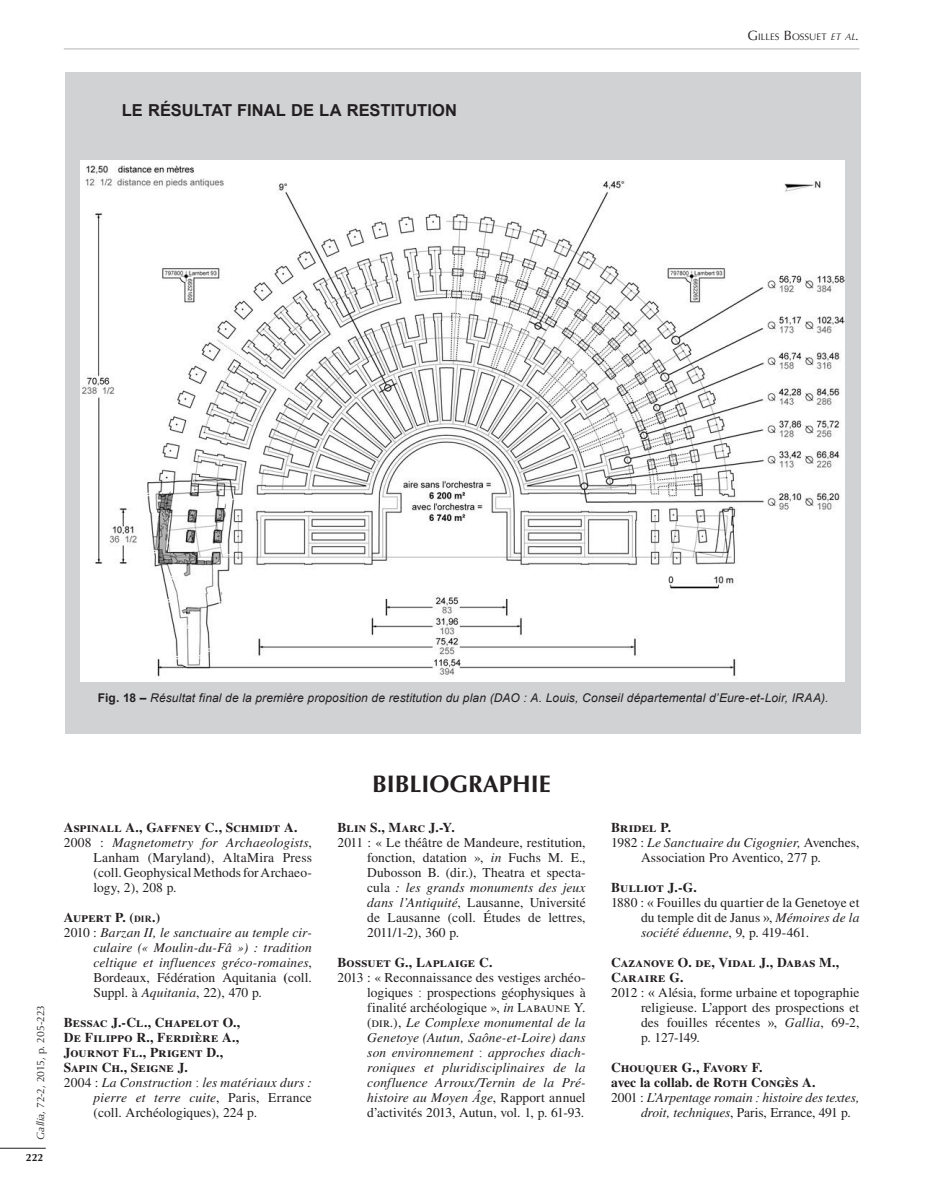
<style>
.page{position:relative;width:936px;height:1191px;background:#fff}
.page>*{position:absolute;margin:0;border:0;box-sizing:border-box;transform-origin:0 0}
.dev_int1_centré{font:700 24px "Optima LT Std";color:#231f20}
.t1{font:700 16.5px "Arial";color:#231f20}
.Biblio{font:13.5px/15px "Times";letter-spacing:.005em;color:#231f20;text-align:justify}
.Biblio-2{font:italic 13.5px/15px "Times";letter-spacing:.01em;color:#231f20;text-align:justify}
.Auteurs_biblio{font:13.5px/15px "Times Bold SC";letter-spacing:.01em;color:#231f20}
.Biblio-3{font:italic 13.5px/15px "Times";letter-spacing:-.01em;color:#231f20}
.t2{font:italic 12px "Arial";letter-spacing:.01em;color:#231f20}
.t3{font:10.5px "Optima LT Std";letter-spacing:-.015em;color:#231f20}
.t4{font:700 10.5px "Optima LT Std";color:#231f20}
.t5{font:9.45px "Optima LT Std";color:#231f20}
.s1{font-size:13.5px}
.s2{font-style:italic}
.s3{font-style:italic;font-size:13.5px}
.s4{font-weight:700;font-style:normal}
.s5{font-family:"Times New Roman";font-weight:700;font-size:9.45px}
.s6{font-style:normal}
.s7{font-family:"Times New Roman";font-style:normal}
.s8{font-family:"Times New Roman"}
.s9{font-family:"Times Roman SC";font-style:normal}
.s10{font-family:"Times";font-weight:700}
</style>
<div class="page">
<hr style="left:0;top:1147px;width:46px;height:1px;background:#231f20">
<hr style="left:64px;top:49px;width:795px;height:1px;background:#b2b3b7">
<div style="left:65px;top:73px;width:795px;height:660px;background:#d1d2d4"></div>
<img style="left:80px;top:161px;width:764px;height:520px">
<p class="t1" style="left:122px;top:99px;width:336px">LE RÉSULTAT FINAL DE LA RESTITUTION</p>
<p class="t5" style="left:747px;top:31px;width:113px"><span class="s1">G</span>ILLES <span class="s1">B</span>OSSUET <span class="s2">ET AL</span><span class="s3">.</span></p>
<p class="t2" style="left:98px;top:690px;width:732px"><span class="s4">Fig. 18 –</span> Résultat final de la première proposition de restitution du plan (DAO : A. Louis, Conseil départemental d’Eure-et-Loir, IRAA).</p>
<p class="t3" style="left:34px;top:1140px;width:137px;rotate:-90deg"><span class="s2">Gallia</span>, 72-2, 2015, p. 205-223</p>
<p class="t4" style="left:26px;top:1151px;width:19px">222</p>
<p class="Auteurs_biblio" style="left:64px;top:819px;width:235px">Aspinall A., Gaffney C., Schmidt A.</p>
<p class="Biblio" style="left:94px;top:834px;width:220px;text-indent:-30px">2008 : <span class="s2">Magnetometry for Archaeologists</span>, Lanham (Maryland), AltaMira Press (coll. Geophysical Methods for Archaeo&shy;logy, 2), 208 p.</p>
<p class="Auteurs_biblio" style="left:64px;top:909px;width:98px">Aupert P. (<span class="s5">dir</span>.)</p>
<p class="Biblio-2" style="left:94px;top:924px;width:220px;text-indent:-30px"><span class="s6">2010 :</span> Barzan II, le sanctuaire au temple cir&shy;culaire (« Moulin-du-Fâ ») : tradition celtique et influences gréco-romaines<span class="s6">, Bordeaux, Fédération Aquitania</span> <span class="s4">(</span><span class="s6">coll.<br>Suppl. à</span> Aquitania<span class="s6">, 22), 470 p.</span></p>
<p class="Auteurs_biblio" style="left:64px;top:1014px;width:178px">Bessac J.-Cl., Chapelot O.,<br>De Filippo R., Ferdière A.,<br>Journot Fl., Prigent D.,<br>Sapin Ch., Seigne J.</p>
<p class="Biblio-2" style="left:94px;top:1074px;width:220px;text-indent:-30px"><span class="s6">2004 :</span> La Construction <span class="s7">:</span> <span class="s8">l</span>es matériaux durs : pierre et terre cuite<span class="s6">, Paris, Errance (coll. Archéologiques), 224 p.</span></p>
<p class="dev_int1_centré" style="left:372px;top:770px;width:180px">BIBLIOGRAPHIE</p>
<p class="Auteurs_biblio" style="left:337px;top:819px;width:119px">Blin S., Marc J.-Y.</p>
<p class="Biblio" style="left:367px;top:834px;width:220px;text-indent:-30px">2011 : « Le théâtre de Mandeure, restitution, fonction, datation », <span class="s2">in</span> Fuchs M. E., Dubosson B. (dir.), Theatra et specta&shy;cula <span class="s2">: les grands monuments des jeux dans l’Antiquité</span>, Lausanne, Université de Lausanne (coll. Études de lettres, 2011/1-2), 360 p.</p>
<p class="Auteurs_biblio" style="left:337px;top:954px;width:156px">Bossuet G., Laplaige C.</p>
<p class="Biblio-2" style="left:367px;top:969px;width:220px;text-indent:-30px"><span class="s6">2013 : « Reconnaissance des vestiges archéo&shy;logiques</span> <span class="s7">:</span> <span class="s6">prospections géophysiques à finalité archéologique »,</span> in <span class="s9">Labaune Y. (dir.),</span> Le Complexe monumental de la Genetoye (Autun, Saône-et-Loire) dans son environnement <span class="s7">:</span> approches diach&shy;roniques et pluridisciplinaires de la confluence Arroux/Ternin de la Pré&shy;histoire au Moyen <span class="s8">Â</span>ge<span class="s6">, Rapport annuel d’activités 2013, Autun, vol. 1, p. 61-93.</span></p>
<p class="Auteurs_biblio" style="left:611px;top:819px;width:61px">Bridel P.</p>
<p class="Biblio" style="left:641px;top:834px;width:220px;text-indent:-30px">1982 : <span class="s2">Le Sanctuaire du Cigognier,</span> Avenches,<br>Association Pro Aventico, 277 p.</p>
<p class="Auteurs_biblio" style="left:611px;top:879px;width:87px">Bulliot J.-G.</p>
<p class="Biblio" style="left:641px;top:894px;width:220px;text-indent:-30px">1880 : <span class="s8">«</span> Fouilles du quartier de la Genetoye et du temple dit de Janus <span class="s8">»</span>, <span class="s2">Mémoires de la société éduenne</span>, 9, p. 419-461.</p>
<p class="Auteurs_biblio" style="left:611px;top:954px;width:229px">Cazanove O. de, Vidal J., Dabas M.,<br>Caraire G.</p>
<p class="Biblio" style="left:641px;top:984px;width:220px;text-indent:-30px">2012 : <span class="s8">«</span> Alésia, forme urbaine et topographie religieuse. L’apport des prospections et des fouilles récentes <span class="s8">»</span>, <span class="s2">Gallia</span>, 69-2, p. 127-149.</p>
<p class="Auteurs_biblio" style="left:611px;top:1059px;width:206px">Chouquer G., Favory F.<br><span class="s10">avec la collab. de</span> Roth Congès A.</p>
<p class="Biblio-3" style="left:641px;top:1089px;width:220px;text-indent:-30px"><span class="s6">2001 :</span> L’Arpentage romain <span class="s8">: h</span>istoire des textes, droit, techniques<span class="s6">, Paris, Errance, 491 p.</span></p>
</div>
